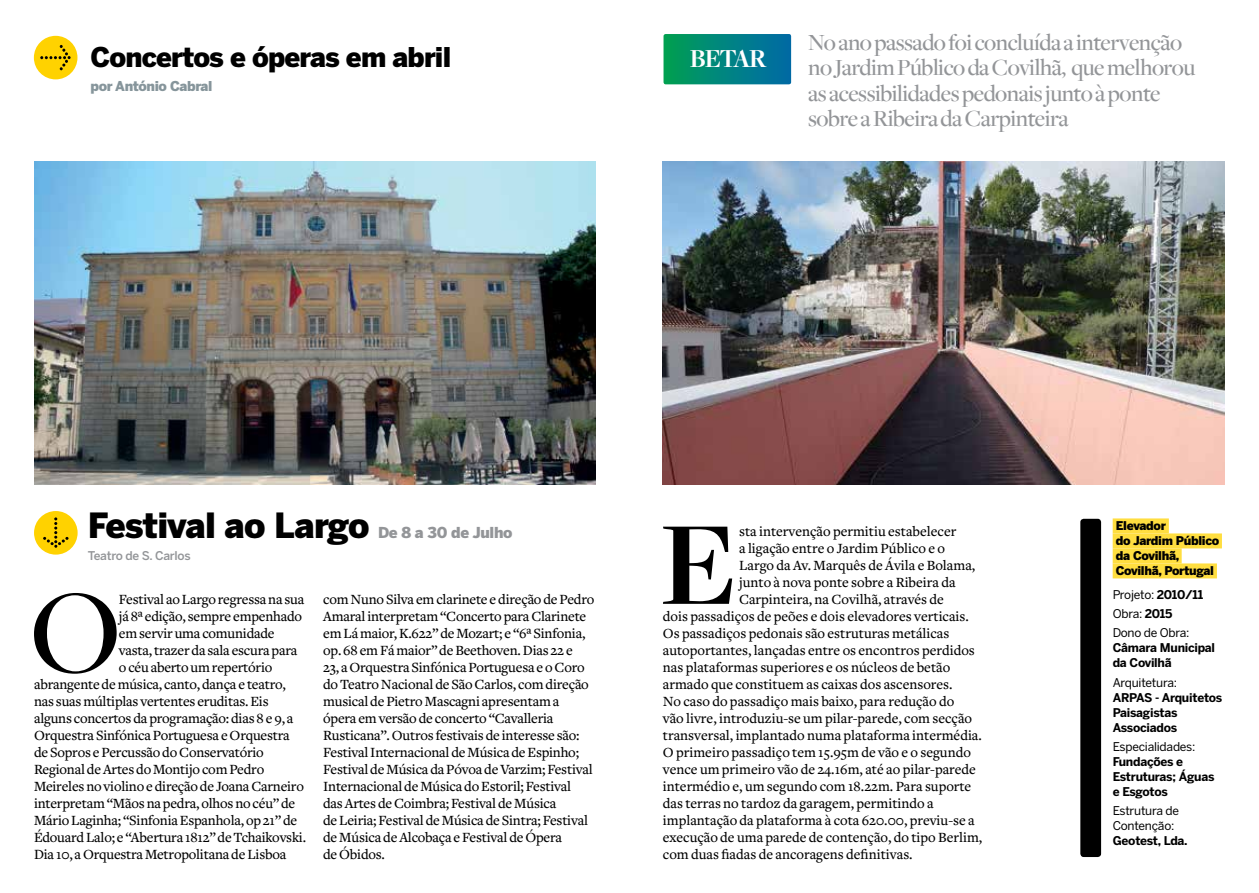
<style>
.page{position:relative;width:1259px;height:893px;background:#fff}
.page>*{position:absolute;margin:0;border:0;box-sizing:border-box;transform-origin:0 0}
.t1{font:700 123.45px "Freight Disp";color:#000}
.t2{font:500 123.45px "Freight Disp";color:#000}
.t3{font:900 34.5px "Benton Sans";letter-spacing:-.025em;color:#000}
.t4{font:900 27px "Benton Sans";letter-spacing:-.03em;color:#000}
.t5{font:700 27px "Freight Disp";letter-spacing:-.05em;color:#fff}
.t6{font:500 24px/25.5px "Freight Disp";letter-spacing:-.02em;color:#939598}
.t7{font:900 15px "Benton Sans";letter-spacing:-.02em;color:#939598}
.t8{font:500 14.7px/17px "Freight Text";letter-spacing:-.015em;color:#000}
.t9{font:900 13.5px "Benton Sans";letter-spacing:-.03em;color:#86959b}
.t10{font:700 12px/15px "Benton Sans";letter-spacing:-.02em;color:#000}
.t11{font:12px/19.2px "Benton Sans";letter-spacing:-.02em;color:#000}
.t12{font:900 12px/15px "Benton Sans";letter-spacing:-.025em;color:#000}
.t13{font:500 12px "Benton Sans";letter-spacing:-.02em;color:#939598}
.s1{font-weight:700}
</style>
<div class="page">
<svg style="left:663px;top:34px;width:128px;height:50px;background:#01847f"></svg>
<div style="left:1112px;top:518px;width:56px;height:15px;background:#ffde40"></div>
<div style="left:1112px;top:533px;width:110px;height:15px;background:#ffde40"></div>
<div style="left:1112px;top:548px;width:69px;height:15px;background:#ffde40"></div>
<div style="left:1112px;top:563px;width:105px;height:15px;background:#ffde40"></div>
<div style="left:1080px;top:519px;width:21px;height:338px;background:#000;border-radius:3px"></div>
<img style="left:662px;top:162px;width:563px;height:323px">
<img style="left:34px;top:162px;width:561px;height:323px">
<div style="left:34px;top:511px;width:44px;height:44px;background:#ffd200;border-radius:50%"></div>
<svg style="left:43px;top:517px;width:26px;height:31px"></svg>
<div style="left:34px;top:36px;width:43px;height:43px;background:#ffd200;border-radius:50%"></div>
<svg style="left:40px;top:45px;width:31px;height:25px"></svg>
<h3 class="t4" style="left:91px;top:41px;width:362px">Concertos e óperas em abril</h3>
<p class="t9" style="left:91px;top:78px;width:123px">por António Cabral</p>
<h3 class="t5" style="left:690px;top:44px;width:78px">BETAR</h3>
<h3 class="t6" style="left:808px;top:30px;width:388px">No ano passado foi concluída a intervenção no Jardim Público da Covilhã, que melhorou as acessibilidades pedonais junto à ponte sobre a Ribeira da Carpinteira</h3>
<h2 class="t3" style="left:88px;top:505px;width:283px">Festival ao Largo</h2>
<p class="t13" style="left:88px;top:548px;width:104px">Teatro de S. Carlos</p>
<p class="t7" style="left:378px;top:524px;width:136px">De 8 a 30 de Julho</p>
<h1 class="t2" style="left:30px;top:565px;width:92px">O</h1>
<p class="t8" style="left:119px;top:591px;width:187px">Festival ao Largo regressa na sua</p>
<p class="t8" style="left:119px;top:608px;width:185px">já 8ª edição, sempre empenhado</p>
<p class="t8" style="left:119px;top:625px;width:157px">em servir uma comunidade</p>
<p class="t8" style="left:119px;top:642px;width:180px">vasta, trazer da sala escura para</p>
<p class="t8" style="left:119px;top:659px;width:155px">o céu aberto um repertório</p>
<p class="t8" style="left:34px;top:676px;width:253px">abrangente de música, canto, dança e teatro,</p>
<p class="t8" style="left:34px;top:693px;width:236px">nas suas múltiplas vertentes eruditas. Eis</p>
<p class="t8" style="left:34px;top:710px;width:261px">alguns concertos da programação: dias 8 e 9, a</p>
<p class="t8" style="left:34px;top:727px;width:257px">Orquestra Sinfónica Portuguesa e Orquestra</p>
<p class="t8" style="left:34px;top:744px;width:231px">de Sopros e Percussão do Conservatório</p>
<p class="t8" style="left:34px;top:761px;width:232px">Regional de Artes do Montijo com Pedro</p>
<p class="t8" style="left:34px;top:778px;width:271px">Meireles no violino e direção de Joana Carneiro</p>
<p class="t8" style="left:34px;top:795px;width:263px">interpretam “Mãos na pedra, olhos no céu” de</p>
<p class="t8" style="left:34px;top:812px;width:265px">Mário Laginha; “Sinfonia Espanhola, op 21” de</p>
<p class="t8" style="left:34px;top:829px;width:274px">Édouard Lalo; e “Abertura 1812” de Tchaikovski.</p>
<p class="t8" style="left:34px;top:846px;width:254px">Dia 10, a Orquestra Metropolitana de Lisboa</p>
<p class="t8" style="left:323px;top:591px;width:273px">com Nuno Silva em clarinete e direção de Pedro Amaral interpretam “Concerto para Clarinete em Lá maior, K.622” de Mozart; e “6ª Sinfonia, op. 68 em Fá maior” de Beethoven. Dias 22 e<br>23, a Orquestra Sinfónica Portuguesa e o Coro do Teatro Nacional de São Carlos, com direção musical de Pietro Mascagni apresentam a ópera em versão de concerto “Cavalleria Rusticana”. Outros festivais de interesse são:<br>Festival Internacional de Música de Espinho; Festival de Música da Póvoa de Varzim; Festival Internacional de Música do Estoril; Festival das Artes de Coimbra; Festival de Música<br>de Leiria; Festival de Música de Sintra; Festival de Música de Alcobaça e Festival de Ópera<br>de Óbidos.</p>
<h1 class="t1" style="left:660px;top:497px;width:78px">E</h1>
<p class="t8" style="left:739px;top:523px;width:219px">sta intervenção permitiu estabelecer</p>
<p class="t8" style="left:739px;top:540px;width:208px">a ligação entre o Jardim Público e o</p>
<p class="t8" style="left:739px;top:557px;width:238px">Largo da Av. Marquês de Ávila e Bolama,</p>
<p class="t8" style="left:739px;top:574px;width:218px">junto à nova ponte sobre a Ribeira da</p>
<p class="t8" style="left:739px;top:591px;width:206px">Carpinteira, na Covilhã, através de</p>
<p class="t8" style="left:663px;top:608px;width:307px">dois passadiços de peões e dois elevadores verticais.</p>
<p class="t8" style="left:663px;top:625px;width:288px">Os passadiços pedonais são estruturas metálicas</p>
<p class="t8" style="left:663px;top:642px;width:313px">autoportantes, lançadas entre os encontros perdidos</p>
<p class="t8" style="left:663px;top:659px;width:289px">nas plataformas superiores e os núcleos de betão</p>
<p class="t8" style="left:663px;top:676px;width:291px">armado que constituem as caixas dos ascensores.</p>
<p class="t8" style="left:663px;top:693px;width:293px">No caso do passadiço mais baixo, para redução do</p>
<p class="t8" style="left:663px;top:710px;width:311px">vão livre, introduziu-se um pilar-parede, com secção</p>
<p class="t8" style="left:663px;top:727px;width:320px">transversal, implantado numa plataforma intermédia.</p>
<p class="t8" style="left:663px;top:744px;width:309px">O primeiro passadiço tem 15.95m de vão e o segundo</p>
<p class="t8" style="left:663px;top:761px;width:315px">vence um primeiro vão de 24.16m, até ao pilar-parede</p>
<p class="t8" style="left:663px;top:778px;width:310px">intermédio e, um segundo com 18.22m. Para suporte</p>
<p class="t8" style="left:663px;top:795px;width:272px">das terras no tardoz da garagem, permitindo a</p>
<p class="t8" style="left:663px;top:812px;width:313px">implantação da plataforma à cota 620.00, previu-se a</p>
<p class="t8" style="left:663px;top:829px;width:321px">execução de uma parede de contenção, do tipo Berlim,</p>
<p class="t8" style="left:663px;top:846px;width:251px">com duas fiadas de ancoragens definitivas.</p>
<p class="t12" style="left:1115px;top:518px;width:105px">Elevador<br>do Jardim Público da Covilhã,<br>Covilhã, Portugal</p>
<p class="t11" style="left:1112px;top:585px;width:92px">Projeto: <span class="s1">2010/11<br></span>Obra: <span class="s1">2015<br></span>Dono de Obra:</p>
<p class="t10" style="left:1112px;top:640px;width:104px">Câmara Municipal da Covilhã</p>
<p class="t11" style="left:1112px;top:673px;width:66px">Arquitetura:</p>
<p class="t10" style="left:1112px;top:690px;width:111px">ARPAS - Arquitetos<br>Paisagistas<br>Associados</p>
<p class="t11" style="left:1112px;top:737px;width:84px">Especialidades:</p>
<p class="t10" style="left:1112px;top:754px;width:103px">Fundações e<br>Estruturas; Águas e Esgotos</p>
<p class="t11" style="left:1112px;top:803px;width:68px;line-height:15px">Estrutura de<br>Contenção:</p>
<p class="t10" style="left:1112px;top:833px;width:76px">Geotest, Lda.</p>
</div>
